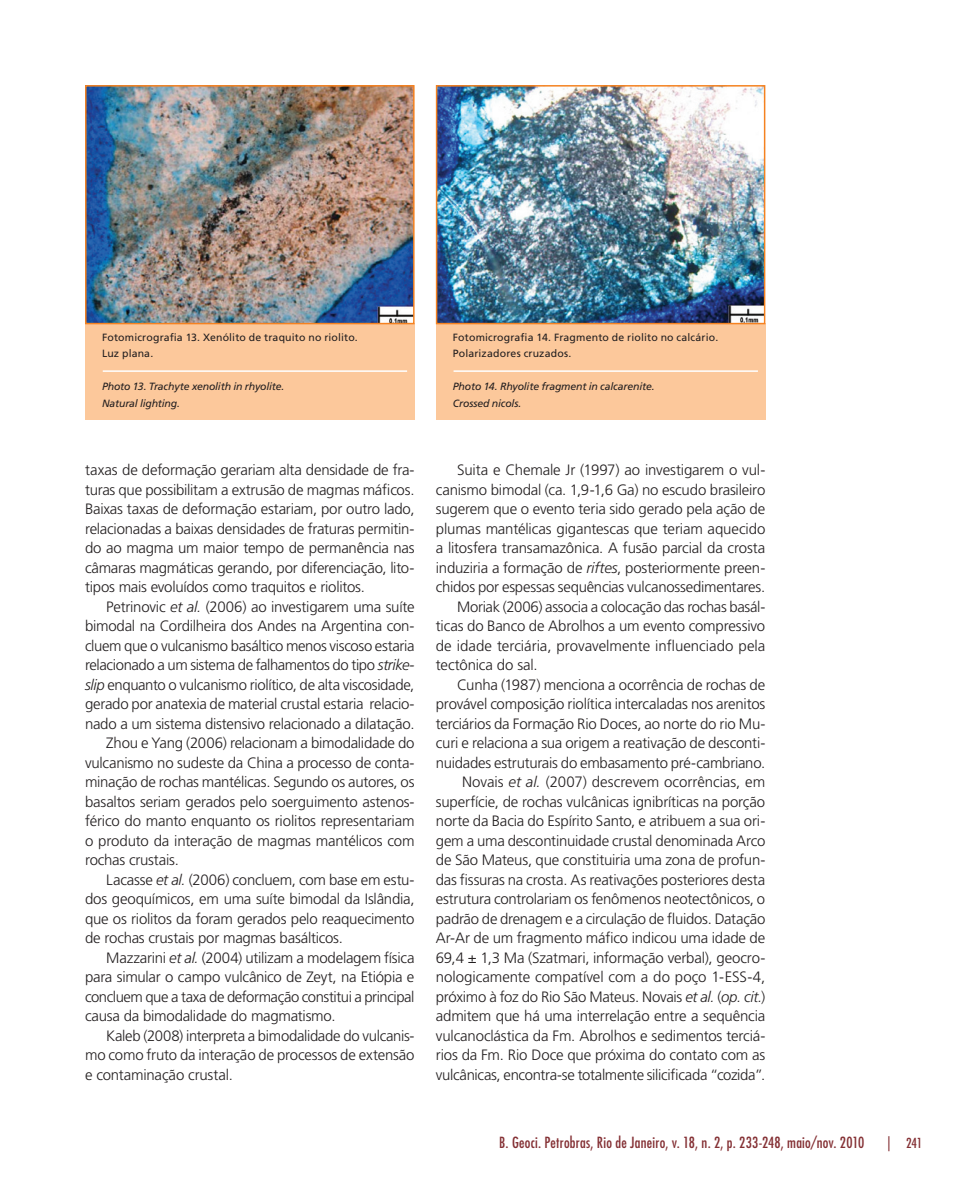
<style>
.page{position:relative;width:978px;height:1191px;background:#fff}
.page>*{position:absolute;margin:0;border:0;box-sizing:border-box;transform-origin:0 0}
.t1{font:300 15px/19.5px "Frutiger LT Std";letter-spacing:-.015em;color:#231f20;text-align:justify}
.t2{font:condensed 15px "Futura Std";letter-spacing:.015em;color:#843034}
.t3{font:condensed 13.5px "Futura Std";color:#843034}
.t4{font:10.5px/16.5px "Frutiger LT Std";letter-spacing:.015em;color:#231f20}
.t5{font:italic 10.5px/16.5px "Frutiger LT Std";letter-spacing:-.015em;color:#231f20}
.s1{font-style:italic}
.s2{font-size:15px}
</style>
<div class="page">
<div style="left:85px;top:324px;width:330px;height:96px;background:#fcc89b"></div>
<hr style="left:103px;top:370px;width:304px;height:2px;background:#fff">
<img style="left:88px;top:88px;width:324px;height:233px">
<div style="left:85px;top:85px;width:330px;height:239px;border:2px solid #f58220"></div>
<div style="left:436px;top:324px;width:329px;height:96px;background:#fcc89b"></div>
<hr style="left:454px;top:370px;width:304px;height:2px;background:#fff">
<img style="left:439px;top:88px;width:323px;height:233px">
<div style="left:436px;top:85px;width:329px;height:239px;border:2px solid #f58220"></div>
<p class="t4" style="left:102px;top:329px;width:257px">Fotomicrografia 13. Xenólito de traquito no riolito.<br>Luz plana.</p>
<p class="t5" style="left:102px;top:378px;width:184px">Photo 13. Trachyte xenolith in rhyolite.<br>Natural lighting.</p>
<p class="t4" style="left:453px;top:329px;width:267px">Fotomicrografia 14. Fragmento de riolito no calcário.<br>Polarizadores cruzados.</p>
<p class="t5" style="left:453px;top:378px;width:203px">Photo 14. Rhyolite fragment in calcarenite.<br>Crossed nicols.</p>
<p class="t1" style="left:85px;top:460px;width:331px">taxas de deformação gerariam alta densidade de fra&shy;turas que possibilitam a extrusão de magmas máficos.<br>Baixas taxas de deformação estariam, por outro lado, relacionadas a baixas densidades de fraturas permitin&shy;do ao magma um maior tempo de permanência nas câmaras magmáticas gerando, por diferenciação, lito&shy;tipos mais evoluídos como traquitos e riolitos.</p>
<p class="t1" style="left:106px;top:597px;width:310px">Petrinovic <span class="s1">et al.</span> (2006) ao investigarem uma suíte</p>
<p class="t1" style="left:85px;top:616px;width:331px">bimodal na Cordilheira dos Andes na Argentina con-</p>
<p class="t1" style="left:85px;top:636px;width:331px">cluem que o vulcanismo basáltico menos viscoso estaria</p>
<p class="t1" style="left:85px;top:655px;width:331px">relacionado a um sistema de falhamentos do tipo <span class="s1">strike-</span></p>
<p class="t1" style="left:85px;top:675px;width:331px"><span class="s1">slip</span> enquanto o vulcanismo riolítico, de alta viscosidade,</p>
<p class="t1" style="left:85px;top:694px;width:331px">gerado por anatexia de material crustal estaria relacio-</p>
<p class="t1" style="left:85px;top:714px;width:331px">nado a um sistema distensivo relacionado a dilatação.</p>
<p class="t1" style="left:106px;top:733px;width:310px">Zhou e Yang (2006) relacionam a bimodalidade do</p>
<p class="t1" style="left:85px;top:753px;width:331px">vulcanismo no sudeste da China a processo de conta-</p>
<p class="t1" style="left:85px;top:772px;width:331px">minação de rochas mantélicas. Segundo os autores, os</p>
<p class="t1" style="left:85px;top:792px;width:331px">basaltos seriam gerados pelo soerguimento astenos-</p>
<p class="t1" style="left:85px;top:811px;width:331px">férico do manto enquanto os riolitos representariam</p>
<p class="t1" style="left:85px;top:831px;width:331px">o produto da interação de magmas mantélicos com</p>
<p class="t1" style="left:85px;top:850px;width:95px">rochas crustais.</p>
<p class="t1" style="left:106px;top:870px;width:310px">Lacasse <span class="s1">et al.</span> (2006) concluem, com base em estu-</p>
<p class="t1" style="left:85px;top:889px;width:331px">dos geoquímicos, em uma suíte bimodal da Islândia,</p>
<p class="t1" style="left:85px;top:909px;width:331px">que os riolitos da foram gerados pelo reaquecimento</p>
<p class="t1" style="left:85px;top:928px;width:260px">de rochas crustais por magmas basálticos.</p>
<p class="t1" style="left:106px;top:948px;width:310px">Mazzarini <span class="s1">et al.</span> (2004) utilizam a modelagem física</p>
<p class="t1" style="left:85px;top:967px;width:331px">para simular o campo vulcânico de Zeyt, na Etiópia e</p>
<p class="t1" style="left:85px;top:987px;width:331px">concluem que a taxa de deformação constitui a principal</p>
<p class="t1" style="left:85px;top:1006px;width:252px">causa da bimodalidade do magmatismo.</p>
<p class="t1" style="left:106px;top:1026px;width:310px">Kaleb (2008) interpreta a bimodalidade do vulcanis-</p>
<p class="t1" style="left:85px;top:1045px;width:331px">mo como fruto da interação de processos de extensão</p>
<p class="t1" style="left:85px;top:1065px;width:149px">e contaminação crustal.</p>
<p class="t1" style="left:457px;top:460px;width:310px">Suita e Chemale Jr (1997) ao investigarem o vul-</p>
<p class="t1" style="left:436px;top:480px;width:331px">canismo bimodal (ca. 1,9-1,6 Ga) no escudo brasileiro</p>
<p class="t1" style="left:436px;top:499px;width:331px">sugerem que o evento teria sido gerado pela ação de</p>
<p class="t1" style="left:436px;top:519px;width:331px">plumas mantélicas gigantescas que teriam aquecido</p>
<p class="t1" style="left:436px;top:538px;width:331px">a litosfera transamazônica. A fusão parcial da crosta</p>
<p class="t1" style="left:436px;top:558px;width:331px">induziria a formação de <span class="s1">riftes</span>, posteriormente preen-</p>
<p class="t1" style="left:436px;top:577px;width:331px">chidos por espessas sequências vulcanossedimentares.</p>
<p class="t1" style="left:457px;top:597px;width:310px">Moriak (2006) associa a colocação das rochas basál-</p>
<p class="t1" style="left:436px;top:616px;width:331px">ticas do Banco de Abrolhos a um evento compressivo</p>
<p class="t1" style="left:436px;top:636px;width:331px">de idade terciária, provavelmente influenciado pela</p>
<p class="t1" style="left:436px;top:655px;width:103px">tectônica do sal.</p>
<p class="t1" style="left:457px;top:675px;width:310px">Cunha (1987) menciona a ocorrência de rochas de</p>
<p class="t1" style="left:436px;top:694px;width:331px">provável composição riolítica intercaladas nos arenitos</p>
<p class="t1" style="left:436px;top:714px;width:331px">terciários da Formação Rio Doces, ao norte do rio Mu-</p>
<p class="t1" style="left:436px;top:733px;width:331px">curi e relaciona a sua origem a reativação de desconti-</p>
<p class="t1" style="left:436px;top:753px;width:331px">nuidades estruturais do embasamento pré-cambriano.</p>
<p class="t1" style="left:462px;top:772px;width:305px">Novais <span class="s1">et al.</span> (2007) descrevem ocorrências, em</p>
<p class="t1" style="left:436px;top:792px;width:331px">superfície, de rochas vulcânicas ignibríticas na porção</p>
<p class="t1" style="left:436px;top:811px;width:331px">norte da Bacia do Espírito Santo, e atribuem a sua ori-</p>
<p class="t1" style="left:436px;top:831px;width:331px">gem a uma descontinuidade crustal denominada Arco</p>
<p class="t1" style="left:436px;top:850px;width:331px">de São Mateus, que constituiria uma zona de profun-</p>
<p class="t1" style="left:436px;top:870px;width:331px">das fissuras na crosta. As reativações posteriores desta</p>
<p class="t1" style="left:436px;top:889px;width:331px">estrutura controlariam os fenômenos neotectônicos, o</p>
<p class="t1" style="left:436px;top:909px;width:331px">padrão de drenagem e a circulação de fluidos. Datação</p>
<p class="t1" style="left:436px;top:928px;width:331px">Ar-Ar de um fragmento máfico indicou uma idade de</p>
<p class="t1" style="left:436px;top:948px;width:331px">69,4 ± 1,3 Ma (Szatmari, informação verbal), geocro-</p>
<p class="t1" style="left:436px;top:967px;width:331px">nologicamente compatível com a do poço 1-ESS-4,</p>
<p class="t1" style="left:436px;top:987px;width:331px">próximo à foz do Rio São Mateus. Novais <span class="s1">et al.</span> (<span class="s1">op. cit.</span>)</p>
<p class="t1" style="left:436px;top:1006px;width:331px">admitem que há uma interrelação entre a sequência</p>
<p class="t1" style="left:436px;top:1026px;width:331px">vulcanoclástica da Fm. Abrolhos e sedimentos terciá-</p>
<p class="t1" style="left:436px;top:1045px;width:331px">rios da Fm. Rio Doce que próxima do contato com as</p>
<p class="t1" style="left:436px;top:1065px;width:331px">vulcânicas, encontra-se totalmente silicificada “cozida”.</p>
<p class="t2" style="left:499px;top:1133px;width:367px">B. Geoci. Petrobras, Rio de Janeiro, v. 18, n. 2, p. 233-248, maio/nov. 2010</p>
<p class="t3" style="left:887px;top:1135px;width:37px"><span class="s2">|</span> 241</p>
</div>
